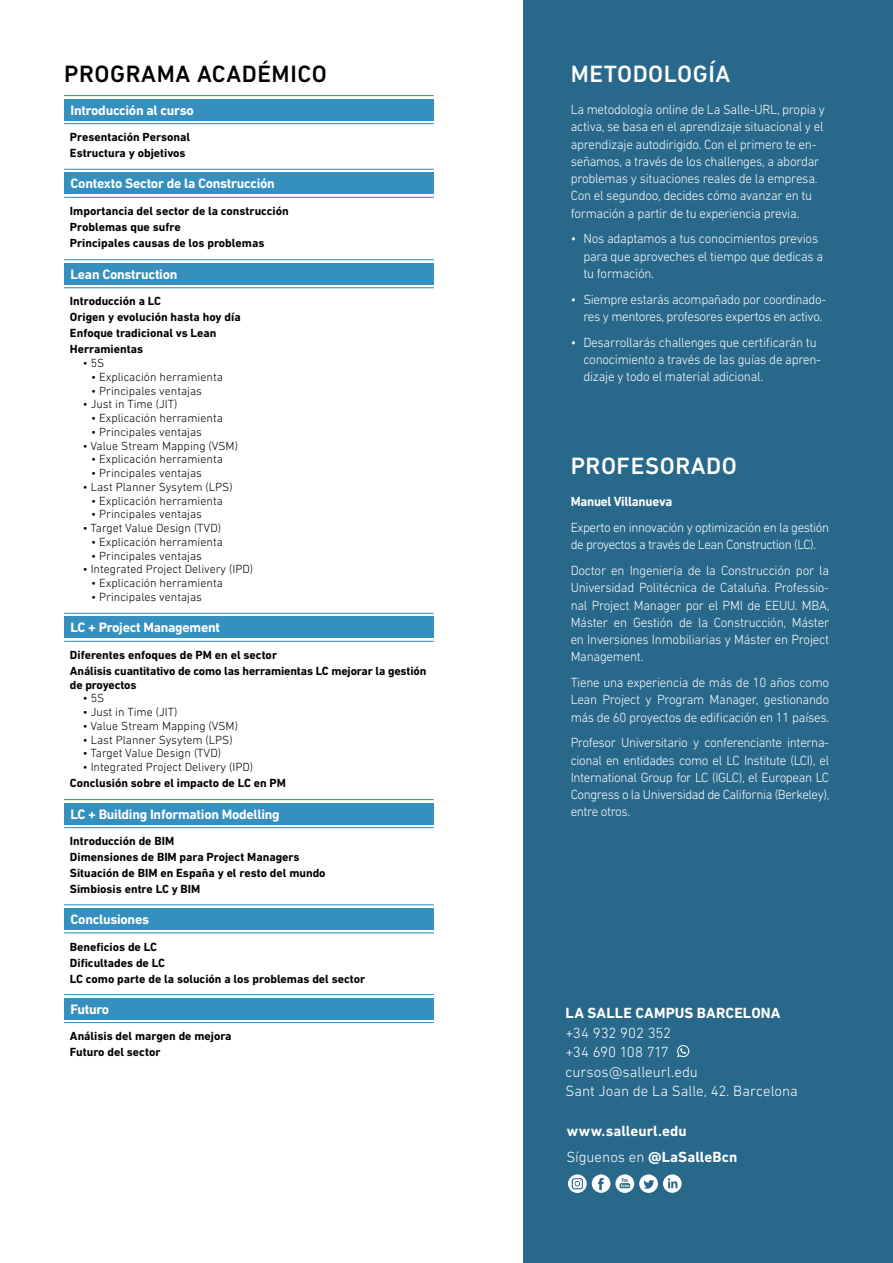
<style>
.page{position:relative;width:893px;height:1263px;background:#fff}
.page>*{position:absolute;margin:0;border:0;box-sizing:border-box;transform-origin:0 0}
.t1{font:500 24px "DIN Next LT Pro";letter-spacing:.025em;color:#fff}
.t2{font:500 24px "DIN Next LT Pro";letter-spacing:.025em;color:#000}
.t3{font:300 15px/19.5px "DIN Next LT Pro";color:#fff}
.t4{font:700 15px "DIN Next LT Pro";letter-spacing:.01em;color:#fff}
.t5{font:700 13.8px "DIN Next LT Pro";letter-spacing:-.02em;color:#fff}
.t6{font:300 13.5px/17.2px "DIN Next LT Pro";letter-spacing:-.02em;color:#fff}
.t7{font:700 13.5px "DIN Next LT Pro";letter-spacing:-.02em;color:#fff}
.t8{font:700 12px/16px "DIN Next LT Pro";color:#000}
.t9{font:300 12px "DIN Next LT Pro";color:#000}
.s1{font-weight:300}
</style>
<div class="page">
<div style="left:523px;top:0;width:370px;height:1263px;background:#28688a"></div>
<svg style="left:677px;top:1045px;width:12px;height:12px"></svg>
<svg style="left:568px;top:1174px;width:114px;height:19px"></svg>
<div style="left:64px;top:99px;width:370px;height:21px;background:#358fbf"></div>
<hr style="left:64px;top:95px;width:370px;height:1px;background:#358fbf">
<hr style="left:64px;top:123px;width:370px;height:1px;background:#358fbf">
<div style="left:64px;top:173px;width:370px;height:21px;background:#358fbf"></div>
<hr style="left:64px;top:169px;width:370px;height:1px;background:#358fbf">
<hr style="left:64px;top:197px;width:370px;height:1px;background:#358fbf">
<div style="left:64px;top:263px;width:370px;height:21px;background:#358fbf"></div>
<hr style="left:64px;top:259px;width:370px;height:1px;background:#358fbf">
<hr style="left:64px;top:287px;width:370px;height:1px;background:#358fbf">
<div style="left:64px;top:617px;width:370px;height:21px;background:#358fbf"></div>
<hr style="left:64px;top:613px;width:370px;height:1px;background:#358fbf">
<hr style="left:64px;top:641px;width:370px;height:1px;background:#358fbf">
<div style="left:64px;top:803px;width:370px;height:21px;background:#358fbf"></div>
<hr style="left:64px;top:799px;width:370px;height:1px;background:#358fbf">
<hr style="left:64px;top:827px;width:370px;height:1px;background:#358fbf">
<div style="left:64px;top:908px;width:370px;height:21px;background:#358fbf"></div>
<hr style="left:64px;top:904px;width:370px;height:1px;background:#358fbf">
<hr style="left:64px;top:932px;width:370px;height:1px;background:#358fbf">
<div style="left:64px;top:998px;width:370px;height:21px;background:#358fbf"></div>
<hr style="left:64px;top:994px;width:370px;height:1px;background:#358fbf">
<hr style="left:64px;top:1022px;width:370px;height:1px;background:#358fbf">
<h1 class="t2" style="left:64px;top:60px;width:264px">PROGRAMA ACADÉMICO</h1>
<p class="t5" style="left:71px;top:102px;width:125px">Introducción al curso</p>
<p class="t8" style="left:70px;top:129px;width:122px">Presentación Personal<br>Estructura y objetivos</p>
<p class="t5" style="left:71px;top:176px;width:206px">Contexto Sector de la Construcción</p>
<p class="t8" style="left:70px;top:203px;width:220px">Importancia del sector de la construcción<br>Problemas que sufre<br>Principales causas de los problemas</p>
<p class="t5" style="left:71px;top:266px;width:108px">Lean Construction</p>
<p class="t8" style="left:70px;top:293px;width:172px">Introducción a LC<br>Origen y evolución hasta hoy día<br>Enfoque tradicional vs Lean<br>Herramientas</p>
<p class="t9" style="left:83px;top:356px;width:23px">• 5S</p>
<p class="t9" style="left:91px;top:370px;width:133px">• Explicación herramienta</p>
<p class="t9" style="left:91px;top:384px;width:112px">• Principales ventajas</p>
<p class="t9" style="left:83px;top:397px;width:96px">• Just in Time (JIT)</p>
<p class="t9" style="left:91px;top:411px;width:133px">• Explicación herramienta</p>
<p class="t9" style="left:91px;top:425px;width:112px">• Principales ventajas</p>
<p class="t9" style="left:83px;top:439px;width:157px">• Value Stream Mapping (VSM)</p>
<p class="t9" style="left:91px;top:452px;width:133px">• Explicación herramienta</p>
<p class="t9" style="left:91px;top:466px;width:112px">• Principales ventajas</p>
<p class="t9" style="left:83px;top:480px;width:152px">• Last Planner Sysytem (LPS)</p>
<p class="t9" style="left:91px;top:494px;width:133px">• Explicación herramienta</p>
<p class="t9" style="left:91px;top:507px;width:112px">• Principales ventajas</p>
<p class="t9" style="left:83px;top:521px;width:140px">• Target Value Design (TVD)</p>
<p class="t9" style="left:91px;top:535px;width:133px">• Explicación herramienta</p>
<p class="t9" style="left:91px;top:549px;width:112px">• Principales ventajas</p>
<p class="t9" style="left:83px;top:562px;width:172px">• Integrated Project Delivery (IPD)</p>
<p class="t9" style="left:91px;top:576px;width:133px">• Explicación herramienta</p>
<p class="t9" style="left:91px;top:590px;width:112px">• Principales ventajas</p>
<p class="t5" style="left:71px;top:620px;width:151px">LC + Project Management</p>
<p class="t8" style="left:70px;top:647px;width:358px">Diferentes enfoques de PM en el sector<br>Análisis cuantitativo de como las herramientas LC mejorar la gestión</p>
<p class="t8" style="left:70px;top:676px;width:68px">de proyectos</p>
<p class="t9" style="left:83px;top:691px;width:23px">• 5S</p>
<p class="t9" style="left:83px;top:705px;width:96px">• Just in Time (JIT)</p>
<p class="t9" style="left:83px;top:719px;width:157px">• Value Stream Mapping (VSM)</p>
<p class="t9" style="left:83px;top:732px;width:152px">• Last Planner Sysytem (LPS)</p>
<p class="t9" style="left:83px;top:746px;width:140px">• Target Value Design (TVD)</p>
<p class="t9" style="left:83px;top:760px;width:172px">• Integrated Project Delivery (IPD)</p>
<p class="t8" style="left:70px;top:775px;width:218px">Conclusión sobre el impacto de LC en PM</p>
<p class="t5" style="left:71px;top:806px;width:211px">LC + Building Information Modelling</p>
<p class="t8" style="left:70px;top:833px;width:257px">Introducción de BIM<br>Dimensiones de BIM para Project Managers<br>Situación de BIM en España y el resto del mundo<br>Simbiosis entre LC y BIM</p>
<p class="t5" style="left:71px;top:911px;width:80px">Conclusiones</p>
<p class="t8" style="left:70px;top:938px;width:297px">Beneficios de LC<br>Dificultades de LC<br>LC como parte de la solución a los problemas del sector</p>
<p class="t5" style="left:71px;top:1001px;width:40px">Futuro</p>
<p class="t8" style="left:70px;top:1028px;width:163px">Análisis del margen de mejora<br>Futuro del sector</p>
<h1 class="t1" style="left:571px;top:60px;width:161px">METODOLOGÍA</h1>
<p class="t6" style="left:571px;top:101px;width:256px">La metodología online de La Salle-URL, propia y activa, se basa en el aprendizaje situacional y el aprendizaje autodirigido. Con el primero te en&shy;señamos, a través de los challenges, a abordar problemas y situaciones reales de la empresa.<br>Con el segundoo, decides cómo avanzar en tu formación a partir de tu experiencia previa.</p>
<p class="t6" style="left:583px;top:230px;width:241px;text-indent:-13px">• Nos adaptamos a tus conocimientos previos para que aproveches el tiempo que dedicas a tu formación.</p>
<p class="t6" style="left:571px;top:290px;width:257px;text-align:right">• Siempre estarás acompañado por coordinado&shy;res y mentores, profesores expertos en activo.</p>
<p class="t6" style="left:583px;top:333px;width:239px;text-indent:-13px">• Desarrollarás challenges que certificarán tu conocimiento a través de las guías de apren&shy;dizaje y todo el material adicional.</p>
<h1 class="t1" style="left:571px;top:452px;width:168px">PROFESORADO</h1>
<p class="t7" style="left:571px;top:494px;width:103px">Manuel Villanueva</p>
<p class="t6" style="left:571px;top:519px;width:260px">Experto en innovación y optimización en la gestión de proyectos a través de Lean Construction (LC).</p>
<p class="t6" style="left:571px;top:562px;width:260px;text-align:justify">Doctor en Ingeniería de la Construcción por la Universidad Politécnica de Cataluña. Professio&shy;nal Project Manager por el PMI de EEUU. MBA, Máster en Gestión de la Construcción, Máster en Inversiones Inmobiliarias y Máster en Project Management.</p>
<p class="t6" style="left:571px;top:674px;width:260px;text-align:justify">Tiene una experiencia de más de 10 años como Lean Project y Program Manager, gestionando más de 60 proyectos de edificación en 11 países.</p>
<p class="t6" style="left:571px;top:734px;width:260px;text-align:justify">Profesor Universitario y conferenciante interna&shy;cional en entidades como el LC Institute (LCI), el International Group for LC (IGLC), el European LC Congress o la Universidad de California (Berkeley), entre otros.</p>
<p class="t4" style="left:566px;top:1004px;width:217px">LA SALLE CAMPUS BARCELONA</p>
<p class="t3" style="left:566px;top:1023px;width:234px">+34 932 902 352<br>+34 690 108 717 cursos@salleurl.edu<br>Sant Joan de La Salle, 42. Barcelona</p>
<p class="t4" style="left:567px;top:1122px;width:121px">www.salleurl.edu</p>
<p class="t4" style="left:566px;top:1148px;width:172px"><span class="s1">Síguenos en</span> @LaSalleBcn</p>
</div>
